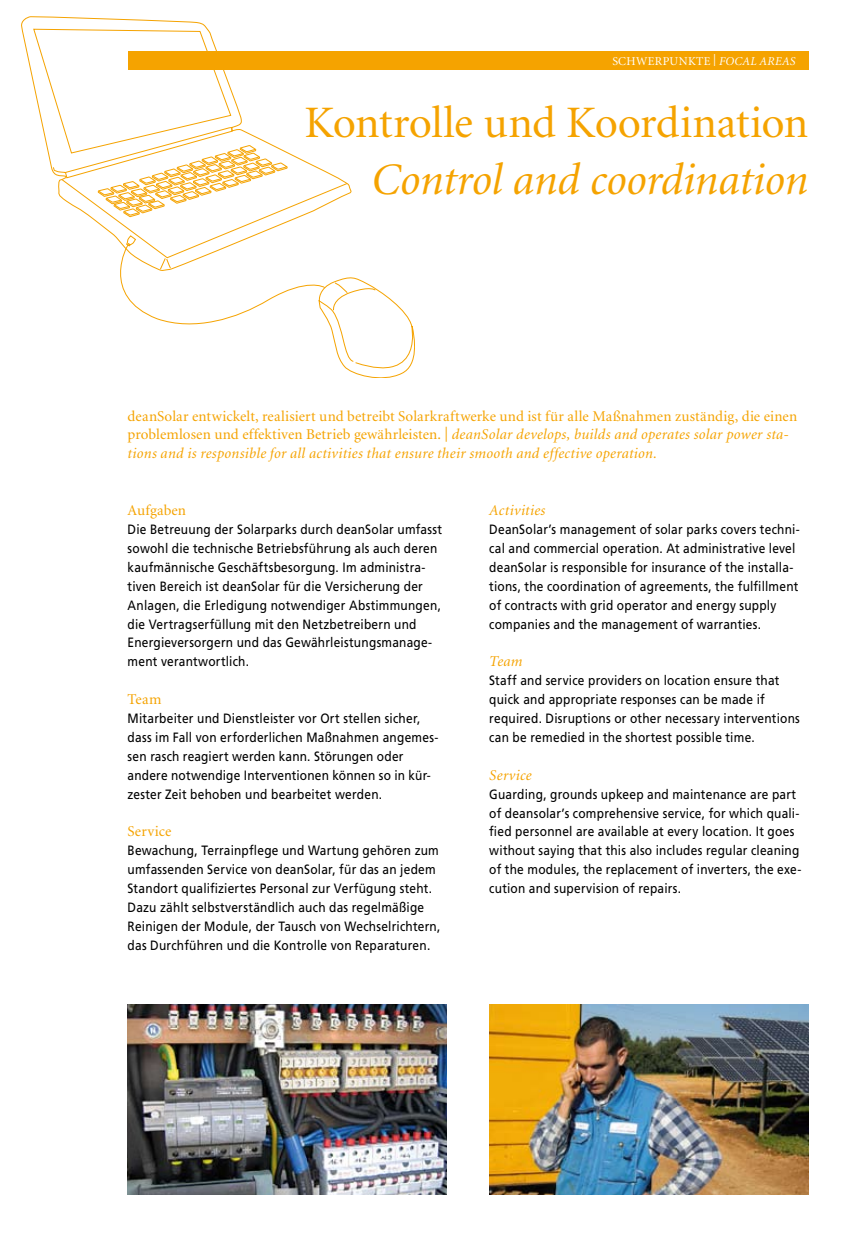
<style>
.page{position:relative;width:868px;height:1246px;background:#fff}
.page>*{position:absolute;margin:0;border:0;box-sizing:border-box;transform-origin:0 0}
.t1{font:45px "Minion";letter-spacing:-.02em;color:#f5a300}
.t2{font:italic 45px "Minion";color:#f5a300}
.t3{font:15px/18.9px "Minion";letter-spacing:.01em;color:#f5a300}
.t4{font:italic 15px "Minion";letter-spacing:.025em;color:#f5a300}
.t5{font:13.5px/18.9px "Frutiger";letter-spacing:.015em;color:#000;scale:.88 1}
.t6{font:12px "Minion";letter-spacing:.03em;color:#fff}
.s1{font-style:italic}
</style>
<div class="page">
<svg style="left:21px;top:16px;width:186px;height:67px"></svg>
<svg style="left:33px;top:28px;width:319px;height:207px"></svg>
<svg style="left:113px;top:235px;width:301px;height:143px"></svg>
<div style="left:128px;top:51px;width:680px;height:19px;background:#f5a300"></div>
<img style="left:489px;top:1005px;width:319px;height:190px">
<img style="left:128px;top:1005px;width:318px;height:190px">
<p class="t6" style="left:612px;top:55px;width:183px">Schwerpunkte | <span class="s1">Focal Areas</span></p>
<h1 class="t1" style="left:304px;top:100px;width:505px">Kontrolle und Koordination</h1>
<h1 class="t2" style="left:371px;top:157px;width:438px">Control and coordination</h1>
<p class="t3" style="left:128px;top:407px;width:671px">deanSolar entwickelt, realisiert und betreibt Solarkraftwerke und ist für alle Maßnahmen zuständig, die einen problemlosen und effektiven Betrieb gewährleisten. | <span class="s1">deanSolar develops, builds and operates solar power sta&shy;tions and is responsible for all activities that ensure their smooth and effective operation.</span></p>
<p class="t3" style="left:128px;top:501px;width:60px">Aufgaben</p>
<p class="t5" style="left:128px;top:520px;width:359px">Die Betreuung der Solarparks durch deanSolar umfasst sowohl die technische Betriebsführung als auch deren kaufmännische Geschäftsbesorgung. Im administra&shy;tiven Bereich ist deanSolar für die Versicherung der Anlagen, die Erledigung notwendiger Abstimmungen, die Vertragserfüllung mit den Netzbetreibern und Energieversorgern und das Gewährleistungsmanage&shy;ment verantwortlich.</p>
<p class="t3" style="left:128px;top:690px;width:35px">Team</p>
<p class="t5" style="left:128px;top:709px;width:354px">Mitarbeiter und Dienstleister vor Ort stellen sicher, dass im Fall von erforderlichen Maßnahmen angemes&shy;sen rasch reagiert werden kann. Störungen oder andere notwendige Interventionen können so in kür&shy;zester Zeit behoben und bearbeitet werden.</p>
<p class="t3" style="left:128px;top:823px;width:45px">Service</p>
<p class="t5" style="left:128px;top:841px;width:357px">Bewachung, Terrainpflege und Wartung gehören zum umfassenden Service von deanSolar, für das an jedem Standort qualifiziertes Personal zur Verfügung steht.<br>Dazu zählt selbstverständlich auch das regelmäßige Reinigen der Module, der Tausch von Wechselrichtern, das Durchführen und die Kontrolle von Reparaturen.</p>
<p class="t4" style="left:489px;top:503px;width:58px">Activities</p>
<p class="t5" style="left:489px;top:520px;width:354px">DeanSolar’s management of solar parks covers techni&shy;cal and commercial operation. At administrative level deanSolar is responsible for insurance of the installa&shy;tions, the coordination of agreements, the fulfillment of contracts with grid operator and energy supply companies and the management of warranties.</p>
<p class="t4" style="left:489px;top:654px;width:35px">Team</p>
<p class="t5" style="left:489px;top:671px;width:354px">Staff and service providers on location ensure that quick and appropriate responses can be made if required. Disruptions or other necessary interventions can be remedied in the shortest possible time.</p>
<p class="t4" style="left:489px;top:767px;width:44px">Service</p>
<p class="t5" style="left:489px;top:784px;width:356px">Guarding, grounds upkeep and maintenance are part of deansolar’s comprehensive service, for which quali&shy;fied personnel are available at every location. It goes without saying that this also includes regular cleaning of the modules, the replacement of inverters, the exe&shy;cution and supervision of repairs.</p>
</div>
